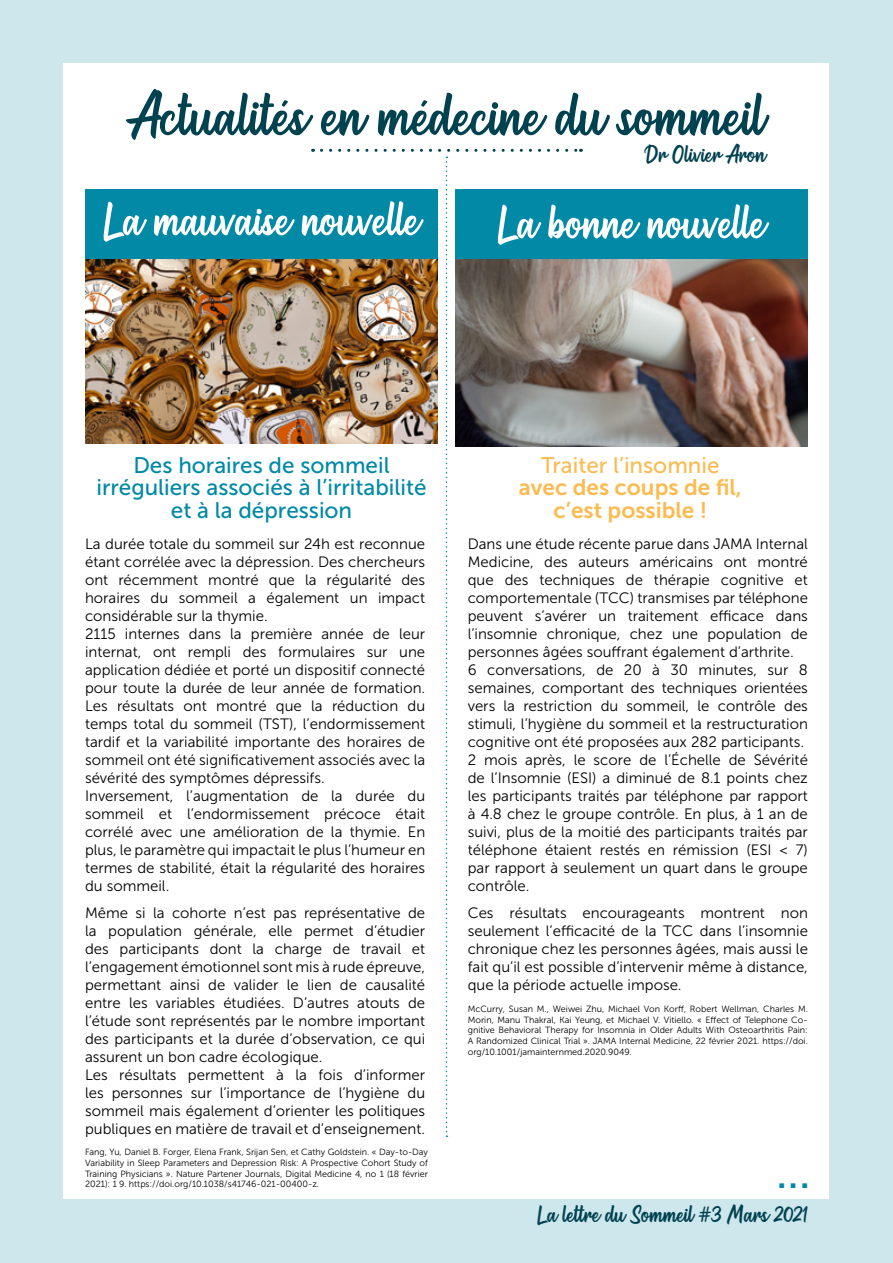
<style>
.page{position:relative;width:893px;height:1263px;background:#cde7ed}
.page>*{position:absolute;margin:0;border:0;box-sizing:border-box;transform-origin:0 0}
.t1{font:75px "Westhouse";color:#014251}
.t2{font:60px "Westhouse";color:#fff}
.t3{font:45px "Museo Sans 500";color:#0189a6}
.t4{font:30px "Westhouse";color:#014251}
.t5{font:22.5px/22.5px "Museo Sans 500";color:#0189a6;text-align:center}
.t6{font:22.5px/22.5px "Museo Sans 700";color:#fbbb51;text-align:center}
.t7{font:22.5px "Museo Sans 500";color:#fbbb51}
.t8{font:15px/18px "Museo Sans 300";color:#000}
.t9{font:9px/10.8px "Museo Sans 300";color:#000;text-align:justify}
</style>
<div class="page">
<div style="left:64px;top:64px;width:765px;height:1135px;background:#fff"></div>
<img style="left:85px;top:259px;width:236px;height:185px">
<img style="left:581px;top:259px;width:227px;height:187px">
<svg style="left:321px;top:149px;width:260px;height:988px"></svg>
<div style="left:455px;top:190px;width:353px;height:69px;background:#0189a6"></div>
<div style="left:85px;top:190px;width:353px;height:69px;background:#0189a6"></div>
<h1 class="t1" style="left:130px;top:81px;width:635px">Actualités en médecine du sommeil</h1>
<h3 class="t4" style="left:645px;top:141px;width:122px">Dr Olivier Aron</h3>
<h2 class="t2" style="left:104px;top:192px;width:316px">La mauvaise nouvelle</h2>
<h2 class="t2" style="left:498px;top:195px;width:268px">La bonne nouvelle</h2>
<h3 class="t5" style="left:96px;top:454px;width:332px">Des horaires de sommeil irréguliers associés à l’irritabilité et à la dépression</h3>
<p class="t8" style="left:85px;top:535px;width:342px">La durée totale du sommeil sur 24h est reconnue étant corrélée avec la dépression. Des chercheurs ont récemment montré que la régularité des horaires du sommeil a également un impact considérable sur la thymie.<br>2115 internes dans la première année de leur internat, ont rempli des formulaires sur une application dédiée et porté un dispositif connecté pour toute la durée de leur année de formation.<br>Les résultats ont montré que la réduction du temps total du sommeil (TST), l’endormissement tardif et la variabilité importante des horaires de sommeil ont été significativement associés avec la sévérité des symptômes dépressifs.<br>Inversement, l’augmentation de la durée du sommeil et l’endormissement précoce était corrélé avec une amélioration de la thymie. En plus, le paramètre qui impactait le plus l’humeur en termes de stabilité, était la régularité des horaires du sommeil.</p>
<p class="t8" style="left:85px;top:904px;width:342px">Même si la cohorte n’est pas représentative de la population générale, elle permet d’étudier des participants dont la charge de travail et l’engagement émotionnel sont mis à rude épreuve, permettant ainsi de valider le lien de causalité entre les variables étudiées. D’autres atouts de l’étude sont représentés par le nombre important des participants et la durée d’observation, ce qui assurent un bon cadre écologique.<br>Les résultats permettent à la fois d’informer les personnes sur l’importance de l’hygiène du sommeil mais également d’orienter les politiques publiques en matière de travail et d’enseignement.</p>
<p class="t9" style="left:85px;top:1146px;width:345px">Fang, Yu, Daniel B. Forger, Elena Frank, Srijan Sen, et Cathy Goldstein. « Day-to-Day Variability in Sleep Parameters and Depression Risk: A Prospective Cohort Study of Training Physicians ». Nature Partener Journals, Digital Medicine 4, no 1 (18 février 2021): 1 9. https://doi.org/10.1038/s41746-021-00400-z.</p>
<h3 class="t7" style="left:541px;top:453px;width:180px">Traiter l’insomnie</h3>
<h3 class="t6" style="left:519px;top:476px;width:224px">avec des coups de fil, c’est possible !</h3>
<p class="t8" style="left:468px;top:535px;width:342px">Dans une étude récente parue dans JAMA Internal Medicine, des auteurs américains ont montré que des techniques de thérapie cognitive et comportementale (TCC) transmises par téléphone peuvent s’avérer un traitement efficace dans l’insomnie chronique, chez une population de personnes âgées souffrant également d’arthrite.<br>6 conversations, de 20 à 30 minutes, sur 8 semaines, comportant des techniques orientées vers la restriction du sommeil, le contrôle des stimuli, l’hygiène du sommeil et la restructuration cognitive ont été proposées aux 282 participants.<br>2 mois après, le score de l’Échelle de Sévérité de l’Insomnie (ESI) a diminué de 8.1 points chez les participants traités par téléphone par rapport à 4.8 chez le groupe contrôle. En plus, à 1 an de suivi, plus de la moitié des participants traités par téléphone étaient restés en rémission (ESI &lt; 7) par rapport à seulement un quart dans le groupe contrôle.</p>
<p class="t8" style="left:468px;top:904px;width:342px;text-align:justify">Ces résultats encourageants montrent non seulement l’efficacité de la TCC dans l’insomnie chronique chez les personnes âgées, mais aussi le fait qu’il est possible d’intervenir même à distance, que la période actuelle impose.</p>
<p class="t9" style="left:468px;top:1003px;width:342px">McCurry, Susan M., Weiwei Zhu, Michael Von Korff, Robert Wellman, Charles M.<br>Morin, Manu Thakral, Kai Yeung, et Michael V. Vitiello. « Effect of Telephone Co&shy;gnitive Behavioral Therapy for Insomnia in Older Adults With Osteoarthritis Pain:<br>A Randomized Clinical Trial ». JAMA Internal Medicine, 22 février 2021. https://doi. org/10.1001/jamainternmed.2020.9049.</p>
<h3 class="t3" style="left:776px;top:1148px;width:36px">...</h3>
<h3 class="t4" style="left:538px;top:1200px;width:272px">La lettre du Sommeil #3 Mars 2021</h3>
</div>
